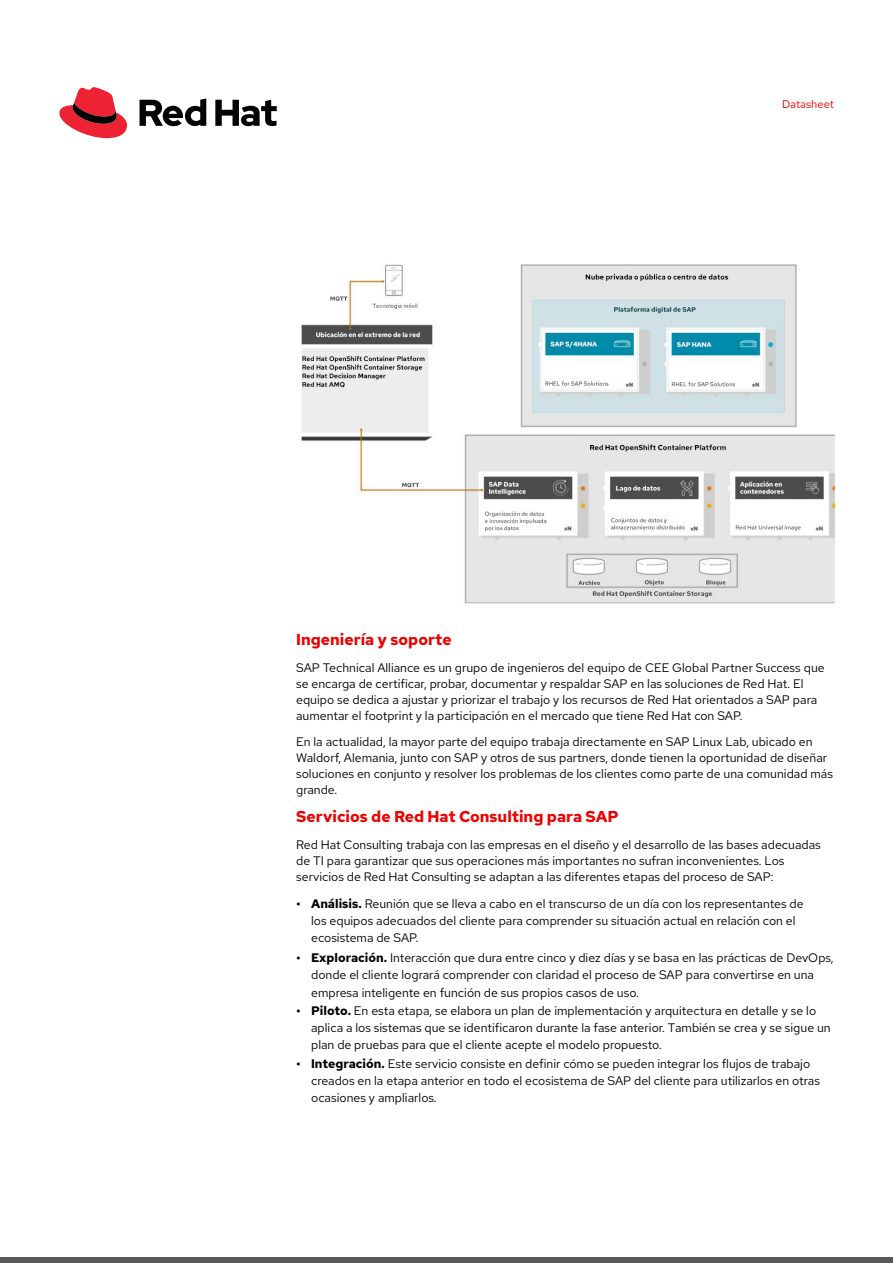
<style>
.page{position:relative;width:893px;height:1263px;background:#fff}
.page>*{position:absolute;margin:0;border:0;box-sizing:border-box;transform-origin:0 0}
.Paragraph_Style8{font:700 15.75px "Red Hat Text";color:#ed0000}
.Paragraph_Style8-2{font:12.3px/17.1px "Red Hat Text";color:#000}
.Paragraph_Style9{font:12.3px/16px "Red Hat Text";color:#000}
.Paragraph_Style2{font:12.3px/16px "Red Hat Text";color:#000}
.t1{font:11.25px "Red Hat Text";color:#ed0000}
.s1{font-weight:700}
</style>
<div class="page">
<svg style="left:59px;top:87px;width:68px;height:51px"></svg>
<svg style="left:140px;top:98px;width:137px;height:28px"></svg>
<img style="left:301px;top:264px;width:535px;height:340px">
<div style="left:0;top:1257px;width:893px;height:6px;background:#57585a"></div>
<p class="t1" style="left:782px;top:96px;width:53px">Datasheet</p>
<p class="Paragraph_Style8" style="left:296px;top:629px;width:157px">Ingeniería y soporte</p>
<p class="Paragraph_Style8-2" style="left:296px;top:659px;width:530px;line-height:16px">SAP Technical Alliance es un grupo de ingenieros del equipo de CEE Global Partner Success que se encarga de certificar, probar, documentar y respaldar SAP en las soluciones de Red Hat. El equipo se dedica a ajustar y priorizar el trabajo y los recursos de Red Hat orientados a SAP para aumentar el footprint y la participación en el mercado que tiene Red Hat con SAP.</p>
<p class="Paragraph_Style9" style="left:296px;top:734px;width:538px">En la actualidad, la mayor parte del equipo trabaja directamente en SAP Linux Lab, ubicado en Waldorf, Alemania, junto con SAP y otros de sus partners, donde tienen la oportunidad de diseñar soluciones en conjunto y resolver los problemas de los clientes como parte de una comunidad más grande.</p>
<p class="Paragraph_Style8" style="left:296px;top:806px;width:324px">Servicios de Red Hat Consulting para SAP</p>
<p class="Paragraph_Style2" style="left:296px;top:836px;width:526px">Red Hat Consulting trabaja con las empresas en el diseño y el desarrollo de las bases adecuadas de TI para garantizar que sus operaciones más importantes no sufran inconvenientes. Los servicios de Red Hat Consulting se adaptan a las diferentes etapas del proceso de SAP:</p>
<p class="Paragraph_Style8-2" style="left:311px;top:895px;width:494px;text-indent:-15px"><span class="s1">• Análisis.</span> Reunión que se lleva a cabo en el transcurso de un día con los representantes de los equipos adecuados del cliente para comprender su situación actual en relación con el ecosistema de SAP.</p>
<p class="Paragraph_Style8-2" style="left:311px;top:949px;width:524px;text-indent:-15px"><span class="s1">• Exploración.</span> Interacción que dura entre cinco y diez días y se basa en las prácticas de DevOps, donde el cliente logrará comprender con claridad el proceso de SAP para convertirse en una empresa inteligente en función de sus propios casos de uso.</p>
<p class="Paragraph_Style8-2" style="left:311px;top:1002px;width:521px;text-indent:-15px"><span class="s1">• Piloto.</span> En esta etapa, se elabora un plan de implementación y arquitectura en detalle y se lo aplica a los sistemas que se identificaron durante la fase anterior. También se crea y se sigue un plan de pruebas para que el cliente acepte el modelo propuesto.</p>
<p class="Paragraph_Style8-2" style="left:311px;top:1055px;width:510px;text-indent:-15px"><span class="s1">• Integración.</span> Este servicio consiste en definir cómo se pueden integrar los flujos de trabajo creados en la etapa anterior en todo el ecosistema de SAP del cliente para utilizarlos en otras ocasiones y ampliarlos.</p>
</div>
